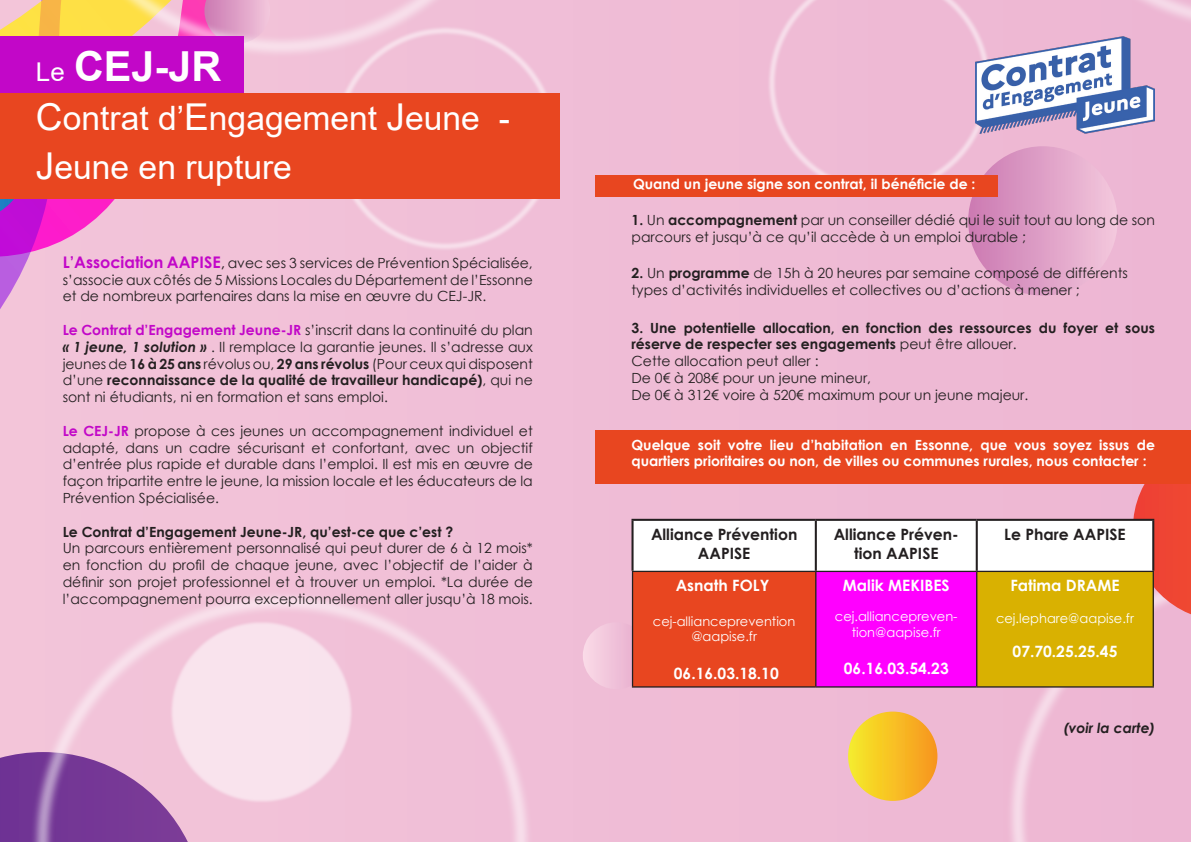
<style>
.page{position:relative;width:1191px;height:842px;background:#efbcd5}
.page>*{position:absolute;margin:0;border:0;box-sizing:border-box;transform-origin:0 0}
.t1{font:700 41.4px "Arial";color:#fff}
.t2{font:33.6px "Arial";color:#fff}
.t3{font:700 15.6px "Century Gothic";color:#fff}
.t4{font:700 15.6px/18.7px "Century Gothic";color:#231f20;text-align:center}
.t5{font:14px/16.8px "Century Gothic";color:#231f20;text-align:justify}
.t6{font:700 14px/16.8px "Century Gothic";color:#fff}
.t7{font:700 14px/16.8px "Century Gothic";color:#231f20}
.t8{font:italic 700 14px "Century Gothic";color:#231f20}
.t9{font:13px/15.6px "Century Gothic";color:#fff;text-align:center}
.s1{font-weight:400;font-size:25.9px}
.s2{font-size:37px}
.s3{font-weight:700;font-size:16px;color:#c207c8}
.s4{font-size:16px}
.s5{font-weight:700;color:#c207c8}
.s6{font-weight:700;font-style:italic}
.s7{font-weight:700}
.s8{font-weight:400}
</style>
<div class="page">
<img style="left:1011px;top:688px;width:52px;height:154px">
<img style="left:719px;top:0;width:256px;height:237px">
<div style="left:968px;top:146px;width:149px;height:150px;background:linear-gradient(to right,#cc79af,#f2c7dd);border-radius:75px"></div>
<svg style="left:0;top:156px;width:682px;height:275px"></svg>
<svg style="left:559px;top:0;width:272px;height:156px"></svg>
<svg style="left:0;top:198px;width:27px;height:13px"></svg>
<div style="left:848px;top:711px;width:89px;height:90px;background:linear-gradient(to right,#f6eb2e,#f8961d);border-radius:45px"></div>
<svg style="left:583px;top:622px;width:67px;height:67px"></svg>
<img style="left:0;top:593px;width:529px;height:249px">
<img style="left:962px;top:0;width:229px;height:77px">
<img style="left:0;top:0;width:576px;height:102px">
<div style="left:0;top:36px;width:244px;height:57px;background:#c207c8"></div>
<div style="left:0;top:93px;width:559px;height:105px;background:#e84620"></div>
<div style="left:595px;top:175px;width:403px;height:21px;background:#e84620"></div>
<div style="left:595px;top:431px;width:596px;height:53px;background:#e84620"></div>
<img style="left:975px;top:36px;width:180px;height:102px">
<svg style="left:632px;top:484px;width:559px;height:131px"></svg>
<div style="left:632px;top:571px;width:184px;height:116px;background:#e84620"></div>
<div style="left:816px;top:571px;width:160px;height:116px;background:#f0f"></div>
<div style="left:976px;top:571px;width:177px;height:116px;background:#d9b101"></div>
<hr style="left:631px;top:519px;width:185px;height:2px;background:#231f20">
<hr style="left:631px;top:521px;width:2px;height:50px;background:#231f20">
<hr style="left:816px;top:519px;width:160px;height:2px;background:#231f20">
<hr style="left:814px;top:521px;width:3px;height:50px;background:#231f20">
<hr style="left:976px;top:519px;width:178px;height:2px;background:#231f20">
<hr style="left:975px;top:521px;width:2px;height:50px;background:#231f20">
<hr style="left:1152px;top:521px;width:2px;height:50px;background:#231f20">
<hr style="left:976px;top:571px;width:178px;height:1px;background:#231f20">
<hr style="left:1152px;top:572px;width:2px;height:114px;background:#231f20">
<hr style="left:976px;top:686px;width:178px;height:2px;background:#231f20">
<hr style="left:816px;top:571px;width:160px;height:1px;background:#231f20">
<hr style="left:976px;top:572px;width:1px;height:114px;background:#231f20">
<hr style="left:816px;top:686px;width:160px;height:2px;background:#231f20">
<hr style="left:632px;top:571px;width:184px;height:1px;background:#231f20">
<hr style="left:632px;top:572px;width:1px;height:114px;background:#231f20">
<hr style="left:815px;top:572px;width:1px;height:114px;background:#231f20">
<hr style="left:632px;top:686px;width:184px;height:2px;background:#231f20">
<p class="t1" style="left:36px;top:38px;width:187px"><span class="s1">Le</span> CEJ-JR</p>
<p class="t2" style="left:36px;top:95px;width:475px"><span class="s2">C</span>ontrat d’<span class="s2">E</span>ngagement <span class="s2">J</span>eune -</p>
<p class="t2" style="left:36px;top:144px;width:257px"><span class="s2">J</span>eune en rupture</p>
<p class="t5" style="left:63px;top:254px;width:471px"><span class="s3">L’Association AAPISE</span><span class="s4">,</span> avec ses 3 services de Prévention Spécialisée, s’associe aux côtés de 5 Missions Locales du Département de l’Essonne et de nombreux partenaires dans la mise en œuvre du CEJ-JR.</p>
<p class="t5" style="left:63px;top:321px;width:471px"><span class="s5">Le Contrat d’Engagement Jeune-JR</span> s’inscrit dans la continuité du plan <span class="s6">« 1 jeune, 1 solution »</span> . Il remplace la garantie jeunes. Il s’adresse aux jeunes de <span class="s7">16 à 25 ans</span> révolus ou, <span class="s7">29 ans révolus</span> (Pour ceux qui disposent d’une <span class="s7">reconnaissance de la qualité de travailleur handicapé)</span>, qui ne sont ni étudiants, ni en formation et sans emploi.</p>
<p class="t5" style="left:63px;top:422px;width:472px"><span class="s5">Le CEJ-JR</span> propose à ces jeunes un accompagnement individuel et adapté, dans un cadre sécurisant et confortant, avec un objectif d’entrée plus rapide et durable dans l’emploi. Il est mis en œuvre de façon tripartite entre le jeune, la mission locale et les éducateurs de la Prévention Spécialisée.</p>
<p class="t7" style="left:63px;top:523px;width:392px">Le Contrat d’Engagement Jeune-JR, qu’est-ce que c’est ?</p>
<p class="t5" style="left:63px;top:540px;width:471px">Un parcours entièrement personnalisé qui peut durer de 6 à 12 mois* en fonction du profil de chaque jeune, avec l’objectif de l’aider à définir son projet professionnel et à trouver un emploi. *La durée de l’accompagnement pourra exceptionnellement aller jusqu’à 18 mois.</p>
<p class="t6" style="left:633px;top:175px;width:344px">Quand un jeune signe son contrat, il bénéficie de :</p>
<p class="t5" style="left:631px;top:211px;width:525px"><span class="s7">1.</span> Un <span class="s7">accompagnement</span> par un conseiller dédié qui le suit tout au long de son parcours et jusqu’à ce qu’il accède à un emploi durable ;</p>
<p class="t5" style="left:631px;top:264px;width:498px"><span class="s7">2.</span> Un <span class="s7">programme</span> de 15h à 20 heures par semaine composé de différents types d’activités individuelles et collectives ou d’actions à mener ;</p>
<p class="t7" style="left:631px;top:319px;width:525px">3. Une potentielle allocation, en fonction des ressources du foyer et sous réserve de respecter ses engagements <span class="s8">peut être allouer.</span></p>
<p class="t5" style="left:631px;top:353px;width:189px">Cette allocation peut aller :</p>
<p class="t5" style="left:631px;top:369px;width:241px">De 0€ à 208€ pour un jeune mineur,</p>
<p class="t5" style="left:631px;top:386px;width:398px">De 0€ à 312€ voire à 520€ maximum pour un jeune majeur.</p>
<p class="t6" style="left:631px;top:436px;width:525px">Quelque soit votre lieu d’habitation en Essonne, que vous soyez issus de quartiers prioritaires ou non, de villes ou communes rurales, nous contacter :</p>
<p class="t4" style="left:651px;top:524px;width:148px">Alliance Prévention</p>
<p class="t4" style="left:698px;top:543px;width:54px">AAPISE</p>
<p class="t3" style="left:675px;top:574px;width:95px">Asnath FOLY</p>
<p class="t9" style="left:653px;top:613px;width:144px">cej-allianceprevention</p>
<p class="t9" style="left:691px;top:628px;width:67px">@aapise.fr</p>
<p class="t3" style="left:674px;top:661px;width:106px">06.16.03.18.10</p>
<p class="t4" style="left:833px;top:524px;width:127px">Alliance Préven&shy;tion AAPISE</p>
<p class="t4" style="left:1004px;top:524px;width:123px">Le Phare AAPISE</p>
<p class="t3" style="left:843px;top:574px;width:108px">Malik MEKIBES</p>
<p class="t9" style="left:835px;top:608px;width:124px">cej.alliancepreven&shy;tion@aapise.fr</p>
<p class="t3" style="left:844px;top:656px;width:106px">06.16.03.54.23</p>
<p class="t3" style="left:1010px;top:574px;width:111px">Fatima DRAME</p>
<p class="t9" style="left:996px;top:610px;width:139px">cej.lephare@aapise.fr</p>
<p class="t3" style="left:1012px;top:639px;width:106px">07.70.25.25.45</p>
<p class="t8" style="left:1063px;top:717px;width:93px">(voir la carte)</p>
</div>
